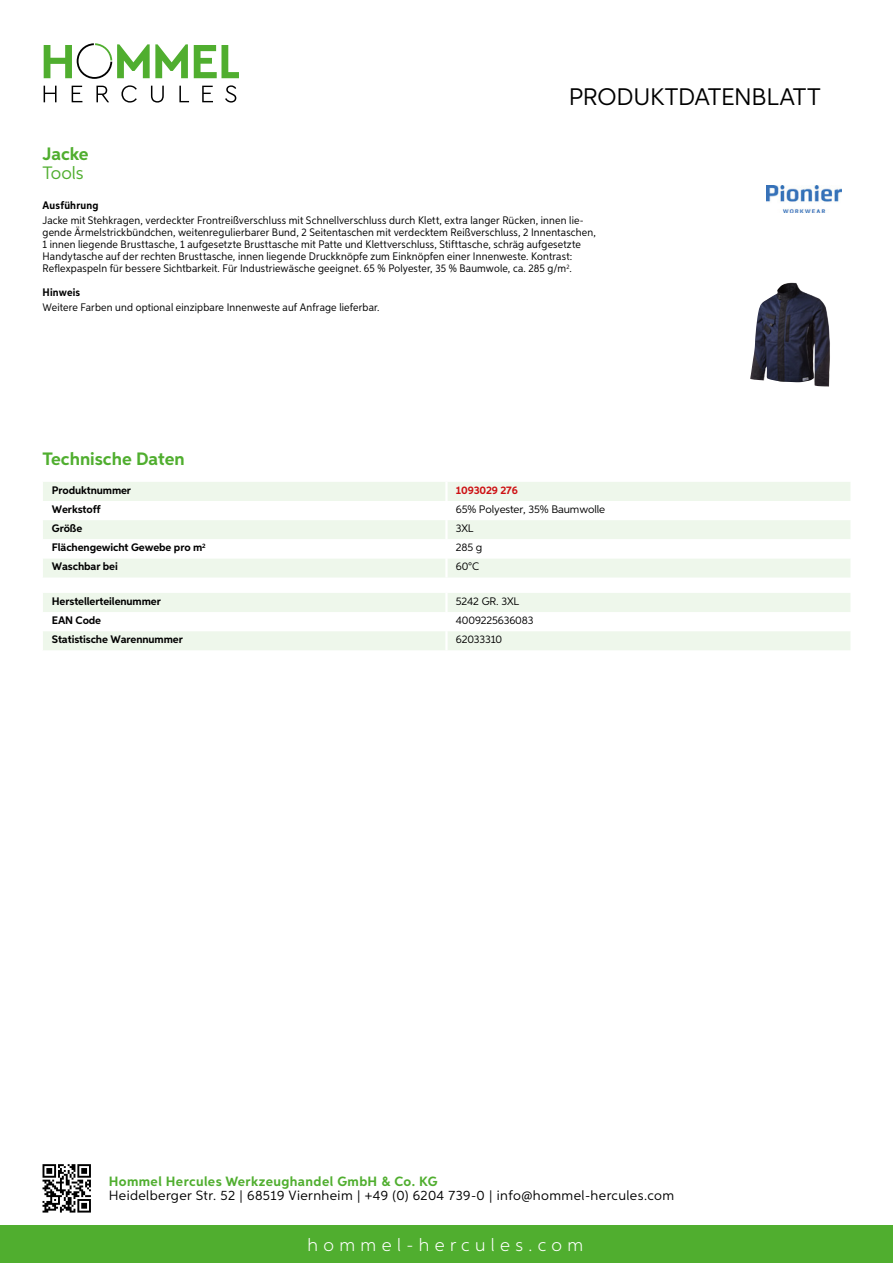
<style>
.page{position:relative;width:893px;height:1263px;background:#fff}
.page>*{position:absolute;margin:0;border:0;box-sizing:border-box;transform-origin:0 0}
.t1{font:24px "Aspira";letter-spacing:-.01em;color:#000}
.t2{font:700 18px "Aspira";color:#50ae2f}
.t3{font:300 18px "Aspira";letter-spacing:.3em;color:#fff}
.t4{font:18px "Aspira";color:#50ae2f}
.t5{font:13.5px "Aspira";letter-spacing:.03em;color:#000}
.t6{font:700 13.5px "Aspira";letter-spacing:.03em;color:#50ae2f}
.t7{font:10.95px/12px "Aspira Nar";letter-spacing:.015em;color:#000}
.t8{font:700 10.95px "Aspira";letter-spacing:-.01em;color:#000}
.t9{font:10.95px "Aspira";letter-spacing:-.01em;color:#000}
.t10{font:700 10.95px "Aspira Nar";letter-spacing:.02em;color:#000}
.t11{font:700 10.95px "Aspira";letter-spacing:-.01em;color:#cd1013}
</style>
<div class="page">
<div style="left:0;top:1226px;width:893px;height:37px;background:#50ae2f"></div>
<svg style="left:43px;top:1164px;width:48px;height:48px"></svg>
<svg style="left:194px;top:45px;width:45px;height:33px"></svg>
<svg style="left:44px;top:43px;width:144px;height:36px"></svg>
<svg style="left:44px;top:86px;width:13px;height:16px"></svg>
<svg style="left:72px;top:86px;width:10px;height:16px"></svg>
<svg style="left:96px;top:86px;width:13px;height:16px"></svg>
<svg style="left:121px;top:85px;width:16px;height:18px"></svg>
<svg style="left:151px;top:86px;width:13px;height:17px"></svg>
<svg style="left:179px;top:86px;width:10px;height:16px"></svg>
<svg style="left:202px;top:86px;width:11px;height:16px"></svg>
<svg style="left:225px;top:85px;width:11px;height:18px"></svg>
<div style="left:43px;top:482px;width:807px;height:95px;background:#eef7eb"></div>
<svg style="left:43px;top:501px;width:807px;height:57px"></svg>
<hr style="left:445px;top:482px;width:3px;height:19px;background:#fff">
<hr style="left:445px;top:501px;width:3px;height:19px;background:#fff">
<hr style="left:445px;top:520px;width:3px;height:19px;background:#fff">
<hr style="left:445px;top:539px;width:3px;height:19px;background:#fff">
<hr style="left:445px;top:558px;width:3px;height:19px;background:#fff">
<svg style="left:43px;top:593px;width:807px;height:57px"></svg>
<hr style="left:445px;top:631px;width:3px;height:19px;background:#fff">
<img style="left:750px;top:283px;width:80px;height:104px">
<img style="left:766px;top:185px;width:76px;height:27px">
<h1 class="t1" style="left:569px;top:82px;width:253px">Produktdatenblatt</h1>
<h2 class="t2" style="left:43px;top:142px;width:48px">Jacke</h2>
<h2 class="t4" style="left:43px;top:162px;width:43px">Tools</h2>
<p class="t10" style="left:43px;top:199px;width:58px">Ausführung</p>
<p class="t7" style="left:43px;top:214px;width:555px">Jacke mit Stehkragen, verdeckter Frontreißverschluss mit Schnellverschluss durch Klett, extra langer Rücken, innen lie&shy;gende Ärmelstrickbündchen, weitenregulierbarer Bund, 2 Seitentaschen mit verdecktem Reißverschluss, 2 Innentaschen, 1 innen liegende Brusttasche, 1 aufgesetzte Brusttasche mit Patte und Klettverschluss, Stifttasche, schräg aufgesetzte Handytasche auf der rechten Brusttasche, innen liegende Druckknöpfe zum Einknöpfen einer Innenweste. Kontrast:<br>Reflexpaspeln für bessere Sichtbarkeit. Für Industriewäsche geeignet. 65 % Polyester, 35 % Baumwole, ca. 285 g/m<sup>2</sup>.</p>
<p class="t10" style="left:43px;top:285px;width:39px">Hinweis</p>
<p class="t7" style="left:43px;top:301px;width:339px">Weitere Farben und optional einzipbare Innenweste auf Anfrage lieferbar.</p>
<h2 class="t2" style="left:43px;top:448px;width:144px">Technische Daten</h2>
<p class="t8" style="left:52px;top:483px;width:81px">Produktnummer</p>
<p class="t11" style="left:456px;top:483px;width:64px">1093029 276</p>
<p class="t8" style="left:52px;top:502px;width:50px">Werkstoff</p>
<p class="t9" style="left:456px;top:502px;width:151px">65% Polyester, 35% Baumwolle</p>
<p class="t8" style="left:52px;top:521px;width:32px">Größe</p>
<p class="t9" style="left:456px;top:522px;width:18px">3XL</p>
<p class="t8" style="left:52px;top:541px;width:155px">Flächengewicht Gewebe pro m<sup>2</sup></p>
<p class="t9" style="left:456px;top:541px;width:28px">285 g</p>
<p class="t8" style="left:52px;top:560px;width:68px">Waschbar bei</p>
<p class="t9" style="left:456px;top:560px;width:25px">60°C</p>
<p class="t8" style="left:52px;top:594px;width:111px">Herstellerteilenummer</p>
<p class="t9" style="left:456px;top:594px;width:64px">5242 GR. 3XL</p>
<p class="t8" style="left:52px;top:613px;width:51px">EAN Code</p>
<p class="t9" style="left:456px;top:613px;width:79px">4009225636083</p>
<p class="t8" style="left:52px;top:633px;width:132px">Statistische Warennummer</p>
<p class="t9" style="left:456px;top:633px;width:48px">62033310</p>
<p class="t6" style="left:109px;top:1172px;width:330px">Hommel Hercules Werkzeughandel GmbH &amp; Co. KG</p>
<p class="t5" style="left:109px;top:1187px;width:567px">Heidelberger Str. 52 | 68519 Viernheim | +49 (0) 6204 739-0 | info@hommel-hercules.com</p>
<h2 class="t3" style="left:307px;top:1234px;width:277px">hommel-hercules.com</h2>
</div>
